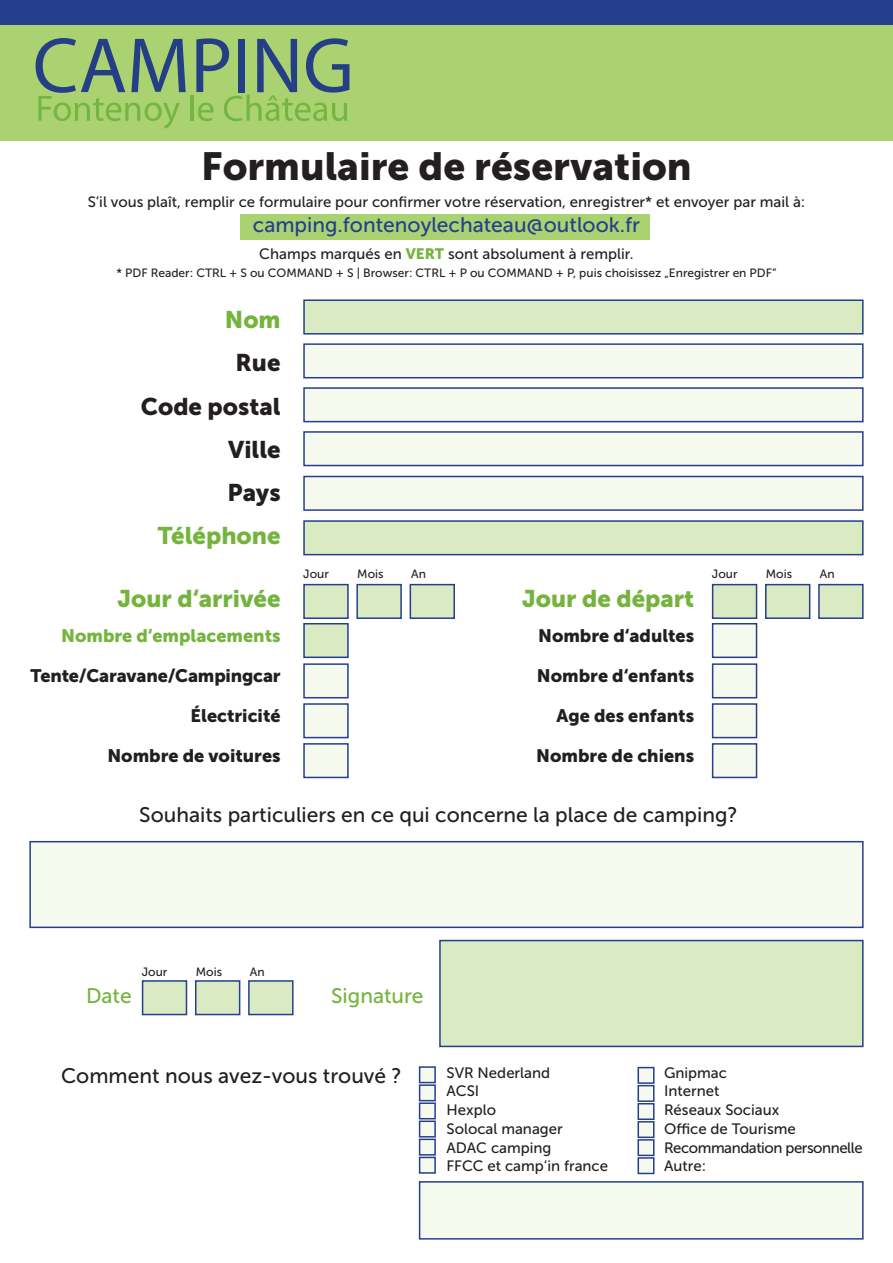
<style>
.page{position:relative;width:893px;height:1263px;background:#fff}
.page>*{position:absolute;margin:0;border:0;box-sizing:border-box;transform-origin:0 0}
.t1{font:39px "Museo Sans 900";color:#231f20}
.t2{font:24px "Museo Sans 900";color:#74b43d}
.t3{font:24px/43px "Museo Sans 900";color:#231f20;text-align:right}
.t4{font:21px "Museo Sans 500";color:#231f20}
.t5{font:21px "Museo Sans 500";color:#253f8e}
.t6{font:21px "Museo Sans 500";color:#74b43d}
.t7{font:18px "Museo Sans 900";color:#231f20}
.t8{font:18px "Museo Sans 900";color:#74b43d}
.t9{font:15px/18.8px "Museo Sans 500";color:#231f20}
.t10{font:12px "Museo Sans 500";color:#231f20}
.s1{font-family:"Museo Sans 900";color:#74b43d}
</style>
<div class="page">
<div style="left:240px;top:214px;width:409px;height:26px;background:#aad270"></div>
<div style="left:0;top:0;width:893px;height:32px;background:#253f8e"></div>
<div style="left:0;top:26px;width:893px;height:115px;background:#aad270"></div>
<svg style="left:36px;top:38px;width:150px;height:91px"></svg>
<hr style="left:190px;top:95px;width:4px;height:26px;background:#75b542">
<svg style="left:196px;top:38px;width:154px;height:83px"></svg>
<div style="left:303px;top:299px;width:561px;height:36px;background:#daeac3;border:2px solid #253f8e"></div>
<div style="left:303px;top:343px;width:561px;height:35px;background:#f5f9ee;border:2px solid #253f8e"></div>
<div style="left:303px;top:387px;width:561px;height:35px;background:#f5f9ee;border:2px solid #253f8e"></div>
<div style="left:303px;top:431px;width:561px;height:35px;background:#f5f9ee;border:2px solid #253f8e"></div>
<div style="left:303px;top:476px;width:561px;height:35px;background:#f5f9ee;border:2px solid #253f8e"></div>
<div style="left:303px;top:520px;width:561px;height:35px;background:#daeac3;border:2px solid #253f8e"></div>
<div style="left:29px;top:841px;width:835px;height:87px;background:#f5f9ee;border:2px solid #253f8e"></div>
<div style="left:303px;top:584px;width:46px;height:35px;background:#daeac3;border:2px solid #253f8e"></div>
<div style="left:303px;top:623px;width:46px;height:35px;background:#daeac3;border:2px solid #253f8e"></div>
<div style="left:712px;top:623px;width:45px;height:35px;background:#f5f9ee;border:2px solid #253f8e"></div>
<div style="left:303px;top:663px;width:46px;height:35px;background:#f5f9ee;border:2px solid #253f8e"></div>
<div style="left:712px;top:663px;width:45px;height:35px;background:#f5f9ee;border:2px solid #253f8e"></div>
<div style="left:303px;top:703px;width:46px;height:35px;background:#f5f9ee;border:2px solid #253f8e"></div>
<div style="left:712px;top:703px;width:45px;height:35px;background:#f5f9ee;border:2px solid #253f8e"></div>
<div style="left:303px;top:743px;width:46px;height:35px;background:#f5f9ee;border:2px solid #253f8e"></div>
<div style="left:712px;top:743px;width:45px;height:35px;background:#f5f9ee;border:2px solid #253f8e"></div>
<div style="left:712px;top:584px;width:45px;height:35px;background:#daeac3;border:2px solid #253f8e"></div>
<div style="left:356px;top:584px;width:46px;height:35px;background:#daeac3;border:2px solid #253f8e"></div>
<div style="left:765px;top:584px;width:45px;height:35px;background:#daeac3;border:2px solid #253f8e"></div>
<div style="left:410px;top:584px;width:45px;height:35px;background:#daeac3;border:2px solid #253f8e"></div>
<div style="left:818px;top:584px;width:46px;height:35px;background:#daeac3;border:2px solid #253f8e"></div>
<div style="left:142px;top:980px;width:45px;height:35px;background:#daeac3;border:2px solid #253f8e"></div>
<div style="left:195px;top:980px;width:45px;height:35px;background:#daeac3;border:2px solid #253f8e"></div>
<div style="left:248px;top:980px;width:46px;height:35px;background:#daeac3;border:2px solid #253f8e"></div>
<div style="left:439px;top:940px;width:425px;height:107px;background:#daeac3;border:2px solid #253f8e"></div>
<div style="left:419px;top:1181px;width:445px;height:58px;background:#f5f9ee;border:2px solid #253f8e"></div>
<div style="left:419px;top:1066px;width:17px;height:17px;background:#f5f9ee;border:2px solid #253f8e"></div>
<div style="left:637px;top:1067px;width:17px;height:17px;background:#f5f9ee;border:2px solid #253f8e"></div>
<div style="left:419px;top:1084px;width:17px;height:17px;background:#f5f9ee;border:2px solid #253f8e"></div>
<div style="left:637px;top:1085px;width:17px;height:17px;background:#f5f9ee;border:2px solid #253f8e"></div>
<div style="left:419px;top:1102px;width:17px;height:17px;background:#f5f9ee;border:2px solid #253f8e"></div>
<div style="left:637px;top:1103px;width:17px;height:17px;background:#f5f9ee;border:2px solid #253f8e"></div>
<div style="left:419px;top:1120px;width:17px;height:17px;background:#f5f9ee;border:2px solid #253f8e"></div>
<div style="left:637px;top:1121px;width:17px;height:17px;background:#f5f9ee;border:2px solid #253f8e"></div>
<div style="left:419px;top:1138px;width:17px;height:17px;background:#f5f9ee;border:2px solid #253f8e"></div>
<div style="left:637px;top:1139px;width:17px;height:17px;background:#f5f9ee;border:2px solid #253f8e"></div>
<div style="left:419px;top:1157px;width:17px;height:17px;background:#f5f9ee;border:2px solid #253f8e"></div>
<div style="left:637px;top:1157px;width:17px;height:17px;background:#f5f9ee;border:2px solid #253f8e"></div>
<h1 class="t1" style="left:201px;top:144px;width:492px">Formulaire de réservation</h1>
<p class="t9" style="left:88px;top:192px;width:719px">S‘il vous plaît, remplir ce formulaire pour confirmer votre réservation, enregistrer* et envoyer par mail à:</p>
<h3 class="t5" style="left:253px;top:213px;width:389px">camping.fontenoylechateau@outlook.fr</h3>
<p class="t9" style="left:259px;top:245px;width:376px">Champs marqués en <span class="s1">VERT</span> sont absolument à remplir.</p>
<p class="t10" style="left:116px;top:266px;width:661px">* PDF Reader: CTRL + S ou COMMAND + S | Browser: CTRL + P ou COMMAND + P, puis choisissez „Enregistrer en PDF“</p>
<h2 class="t2" style="left:225px;top:306px;width:57px">Nom</h2>
<h2 class="t3" style="left:141px;top:341px;width:141px">Rue<br>Code postal<br>Ville<br>Pays</h2>
<h2 class="t2" style="left:158px;top:522px;width:124px">Téléphone</h2>
<h2 class="t2" style="left:117px;top:585px;width:165px">Jour d‘arrivée</h2>
<p class="t8" style="left:61px;top:626px;width:221px">Nombre d‘emplacements</p>
<p class="t7" style="left:31px;top:666px;width:252px">Tente/Caravane/Campingcar</p>
<p class="t7" style="left:191px;top:705px;width:92px">Électricité</p>
<p class="t7" style="left:107px;top:745px;width:175px">Nombre de voitures</p>
<p class="t10" style="left:303px;top:568px;width:27px">Jour</p>
<p class="t10" style="left:357px;top:568px;width:28px">Mois</p>
<p class="t10" style="left:411px;top:568px;width:16px">An</p>
<p class="t10" style="left:712px;top:568px;width:27px">Jour</p>
<p class="t10" style="left:766px;top:568px;width:28px">Mois</p>
<p class="t10" style="left:820px;top:568px;width:16px">An</p>
<h2 class="t2" style="left:522px;top:585px;width:174px">Jour de départ</h2>
<p class="t7" style="left:538px;top:626px;width:158px">Nombre d‘adultes</p>
<p class="t7" style="left:537px;top:666px;width:159px">Nombre d‘enfants</p>
<p class="t7" style="left:557px;top:705px;width:139px">Age des enfants</p>
<p class="t7" style="left:536px;top:745px;width:159px">Nombre de chiens</p>
<h3 class="t4" style="left:139px;top:803px;width:600px">Souhaits particuliers en ce qui concerne la place de camping?</h3>
<p class="t10" style="left:142px;top:965px;width:27px">Jour</p>
<p class="t10" style="left:196px;top:965px;width:28px">Mois</p>
<p class="t10" style="left:250px;top:965px;width:16px">An</p>
<h3 class="t6" style="left:86px;top:985px;width:47px">Date</h3>
<h3 class="t6" style="left:331px;top:985px;width:94px">Signature</h3>
<h3 class="t4" style="left:61px;top:1064px;width:342px">Comment nous avez-vous trouvé ?</h3>
<p class="t9" style="left:446px;top:1063px;width:163px">SVR Nederland<br>ACSI<br>Hexplo<br>Solocal manager<br>ADAC camping<br>FFCC et camp‘in france</p>
<p class="t9" style="left:664px;top:1063px;width:200px">Gnipmac<br>Internet<br>Réseaux Sociaux<br>Office de Tourisme<br>Recommandation personnelle<br>Autre:</p>
</div>
